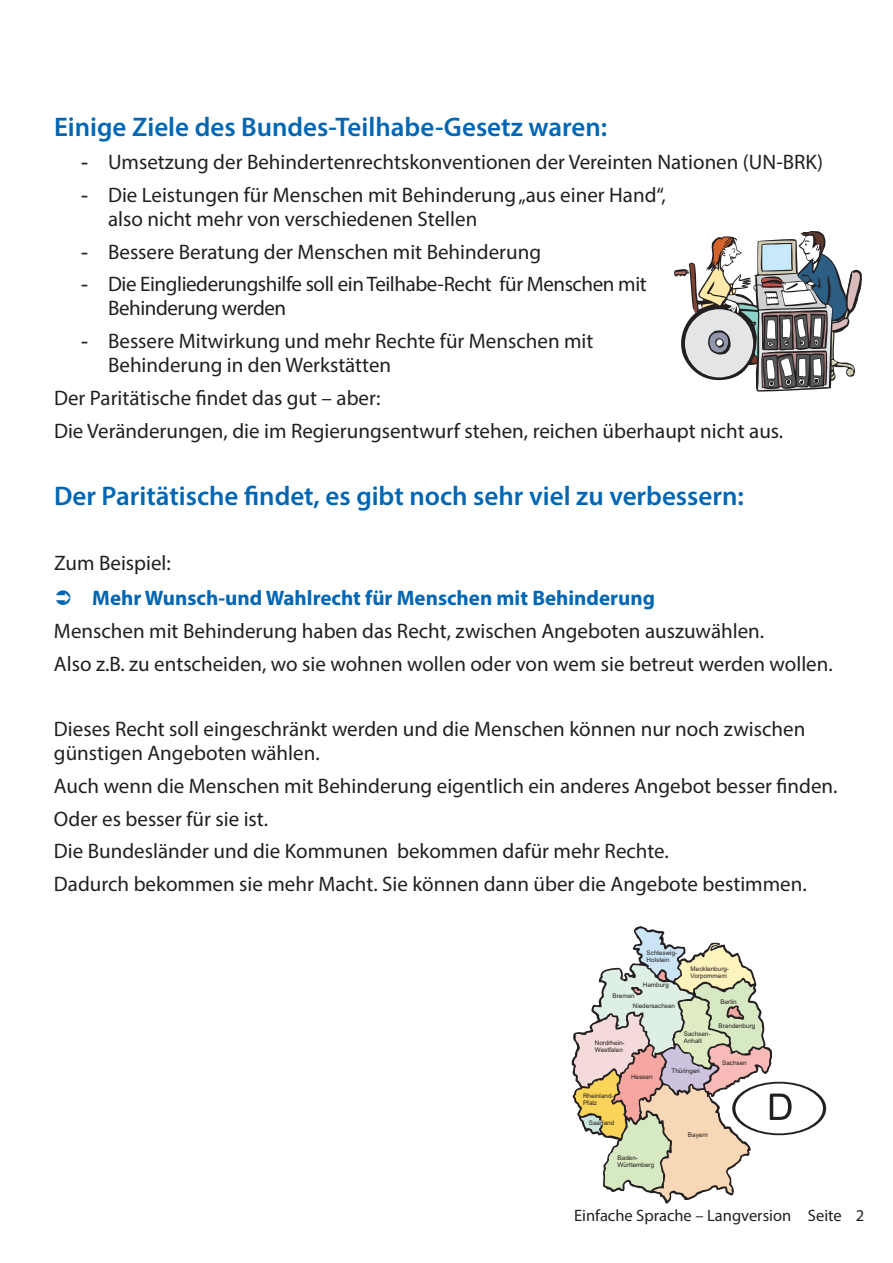
<style>
.page{position:relative;width:893px;height:1263px;background:#fff}
.page>*{position:absolute;margin:0;border:0;box-sizing:border-box;transform-origin:0 0}
.t1{font:600 27px "Myriad Pro";color:#0166b3}
.t2{font:21px/32.7px "Myriad Pro";color:#231f20}
.t3{font:21px/24.2px "Myriad Pro";letter-spacing:-.02em;color:#231f20}
.t4{font:700 21px "Myriad Pro";color:#0166b3}
.t5{font:16.5px "Myriad Pro";color:#231f20}
.t6{font:6.3px/7.1px "Arial";color:#231f20}
.s1{font-family:"Arial"}
</style>
<div class="page">
<svg style="left:674px;top:231px;width:188px;height:161px"></svg>
<svg style="left:573px;top:927px;width:253px;height:273px"></svg>
<p class="t1" style="left:54px;top:110px;width:555px">Einige Ziele des Bundes-Teilhabe-Gesetz waren:</p>
<p class="t2" style="left:81px;top:145px;width:744px"><span class="s1">-</span> Umsetzung der Behindertenrechtskonventionen der Vereinten Nationen (UN-BRK)</p>
<p class="t2" style="left:108px;top:182px;width:559px;line-height:24.2px;text-indent:-27px"><span class="s1">-</span> Die Leistungen für Menschen mit Behinderung „aus einer Hand“, also nicht mehr von verschiedenen Stellen</p>
<p class="t2" style="left:81px;top:235px;width:462px"><span class="s1">-</span> Bessere Beratung der Menschen mit Behinderung</p>
<p class="t3" style="left:108px;top:272px;width:540px;text-indent:-27px"><span class="s1">-</span> Die Eingliederungshilfe soll ein Teilhabe-Recht für Menschen mit<br>Behinderung werden</p>
<p class="t2" style="left:108px;top:329px;width:487px;line-height:24.2px;text-indent:-27px"><span class="s1">-</span> Bessere Mitwirkung und mehr Rechte für Menschen mit<br>Behinderung in den Werkstätten</p>
<p class="t2" style="left:54px;top:381px;width:731px">Der Paritätische findet das gut – aber:<br>Die Veränderungen, die im Regierungsentwurf stehen, reichen überhaupt nicht aus.</p>
<p class="t1" style="left:54px;top:478px;width:691px">Der Paritätische findet, es gibt noch sehr viel zu verbessern:</p>
<p class="t2" style="left:54px;top:546px;width:118px">Zum Beispiel:</p>
<p class="t4" style="left:92px;top:585px;width:564px">Mehr Wunsch-und Wahlrecht für Menschen mit Behinderung</p>
<p class="t2" style="left:54px;top:614px;width:780px">Menschen mit Behinderung haben das Recht, zwischen Angeboten auszuwählen.<br>Also z.B. zu entscheiden, wo sie wohnen wollen oder von wem sie betreut werden wollen.</p>
<p class="t2" style="left:54px;top:717px;width:753px;line-height:24.2px">Dieses Recht soll eingeschränkt werden und die Menschen können nur noch zwischen günstigen Angeboten wählen.</p>
<p class="t2" style="left:54px;top:769px;width:785px">Auch wenn die Menschen mit Behinderung eigentlich ein anderes Angebot besser finden.<br>Oder es besser für sie ist.<br>Die Bundesländer und die Kommunen bekommen dafür mehr Rechte.<br>Dadurch bekommen sie mehr Macht. Sie können dann über die Angebote bestimmen.</p>
<p class="t6" style="left:647px;top:949px;width:32px">Schleswig-<br>Holstein</p>
<p class="t6" style="left:613px;top:993px;width:24px">Bremen</p>
<p class="t6" style="left:643px;top:981px;width:28px">Hamburg</p>
<p class="t6" style="left:633px;top:1003px;width:44px">Niedersachsen</p>
<p class="t6" style="left:691px;top:966px;width:40px">Mecklenburg-<br>Vorpommern</p>
<p class="t6" style="left:720px;top:999px;width:18px">Berlin</p>
<p class="t6" style="left:719px;top:1022px;width:38px">Brandenburg</p>
<p class="t6" style="left:595px;top:1039px;width:31px">Nordrhein-<br>Westfalen</p>
<p class="t6" style="left:583px;top:1092px;width:32px">Rheinland-<br>Pfalz</p>
<p class="t6" style="left:589px;top:1120px;width:27px">Saarland</p>
<p class="t6" style="left:631px;top:1074px;width:23px">Hessen</p>
<p class="t6" style="left:618px;top:1154px;width:38px">Baden-<br>Württemberg</p>
<p class="t6" style="left:684px;top:1031px;width:28px">Sachsen-<br>Anhalt</p>
<p class="t6" style="left:671px;top:1068px;width:30px">Thüringen</p>
<p class="t6" style="left:722px;top:1060px;width:26px">Sachsen</p>
<p class="t6" style="left:688px;top:1132px;width:22px">Bayern</p>
<p class="t5" style="left:574px;top:1206px;width:292px">Einfache Sprache – Langversion Seite 2</p>
</div>
